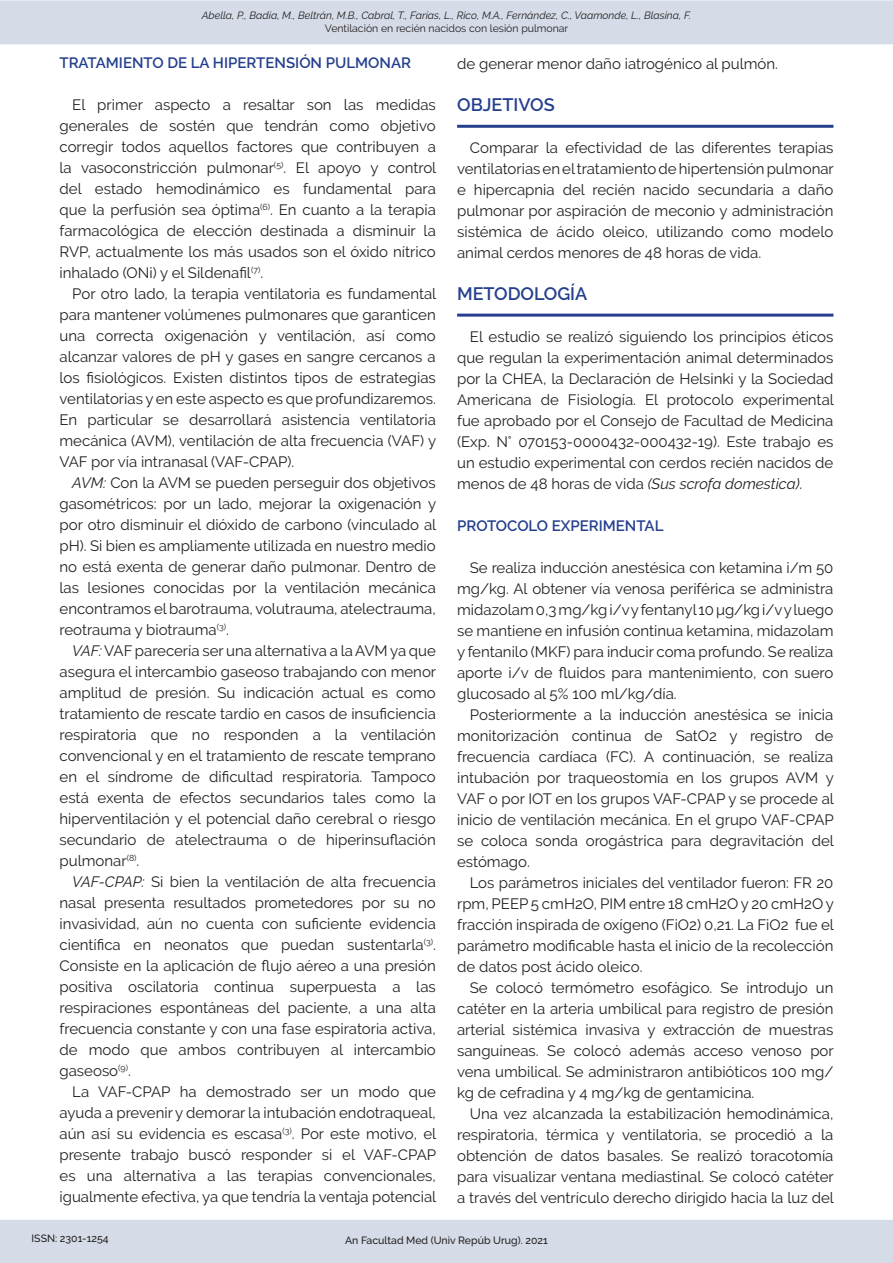
<style>
.page{position:relative;width:893px;height:1263px;background:#fff}
.page>*{position:absolute;margin:0;border:0;box-sizing:border-box;transform-origin:0 0}
.t1{font:600 18px "Raleway";color:#253f8e}
.t2{font:15px/21px "Raleway";color:#231f20;text-align:justify}
.t3{font:600 15px "Raleway";color:#253f8e}
.t4{font:italic 10.5px "Raleway";color:#231f20}
.t5{font:500 10.5px "Raleway";color:#231f20}
.t6{font:10.5px "Raleway";color:#231f20}
.s1{font-style:italic}
</style>
<div class="page">
<div style="left:0;top:1220px;width:893px;height:43px;background:#d5dce8"></div>
<div style="left:0;top:0;width:893px;height:44px;background:#d5dce8;border:2px solid #d5dce8"></div>
<svg style="left:0;top:0;width:1px;height:45px"></svg>
<hr style="left:457px;top:125px;width:376px;height:3px;background:#253f8e">
<hr style="left:457px;top:314px;width:376px;height:3px;background:#253f8e">
<p class="t4" style="left:202px;top:9px;width:491px">Abella, P., Badía, M., Beltrán, M.B., Cabral, T., Farías, L., Rico, M.A., Fernández, C., Vaamonde, L., Blasina, F.</p>
<p class="t6" style="left:325px;top:23px;width:245px">Ventilación en recién nacidos con lesión pulmonar</p>
<p class="t2" style="left:457px;top:53px;width:322px">de generar menor daño iatrogénico al pulmón.</p>
<p class="t1" style="left:457px;top:94px;width:99px">OBJETIVOS</p>
<p class="t2" style="left:457px;top:137px;width:378px;text-indent:13px">Comparar la efectividad de las diferentes terapias ventilatorias en el tratamiento de hipertensión pulmonar e hipercapnia del recién nacido secundaria a daño pulmonar por aspiración de meconio y administración sistémica de ácido oleico, utilizando como modelo animal cerdos menores de 48 horas de vida.</p>
<p class="t1" style="left:457px;top:283px;width:132px">METODOLOGÍA</p>
<p class="t2" style="left:457px;top:326px;width:378px;text-indent:13px">El estudio se realizó siguiendo los principios éticos que regulan la experimentación animal determinados por la CHEA, la Declaración de Helsinki y la Sociedad Americana de Fisiología. El protocolo experimental fue aprobado por el Consejo de Facultad de Medicina (Exp. N° 070153-0000432-000432-19). Este trabajo es un estudio experimental con cerdos recién nacidos de menos de 48 horas de vida <span class="s1">(Sus scrofa domestica)</span>.</p>
<p class="t3" style="left:457px;top:517px;width:208px">PROTOCOLO EXPERIMENTAL</p>
<p class="t2" style="left:457px;top:557px;width:378px;text-indent:13px">Se realiza inducción anestésica con ketamina i/m 50 mg/kg. Al obtener vía venosa periférica se administra midazolam 0,3 mg/kg i/v y fentanyl 10 μg/kg i/v y luego se mantiene en infusión continua ketamina, midazolam y fentanilo (MKF) para inducir coma profundo. Se realiza aporte i/v de fluidos para mantenimiento, con suero glucosado al 5% 100 ml/kg/día.</p>
<p class="t2" style="left:457px;top:704px;width:378px;text-indent:13px">Posteriormente a la inducción anestésica se inicia monitorización continua de SatO2 y registro de frecuencia cardíaca (FC). A continuación, se realiza intubación por traqueostomía en los grupos AVM y VAF o por IOT en los grupos VAF-CPAP y se procede al inicio de ventilación mecánica. En el grupo VAF-CPAP se coloca sonda orogástrica para degravitación del estómago.</p>
<p class="t2" style="left:457px;top:872px;width:378px;text-indent:13px">Los parámetros iniciales del ventilador fueron: FR 20 rpm, PEEP 5 cmH2O, PIM entre 18 cmH2O y 20 cmH2O y fracción inspirada de oxígeno (FiO2) 0,21. La FiO2 fue el parámetro modificable hasta el inicio de la recolección de datos post ácido oleico.</p>
<p class="t2" style="left:457px;top:977px;width:378px;text-indent:13px">Se colocó termómetro esofágico. Se introdujo un catéter en la arteria umbilical para registro de presión arterial sistémica invasiva y extracción de muestras sanguíneas. Se colocó además acceso venoso por vena umbilical. Se administraron antibióticos 100 mg/ kg de cefradina y 4 mg/kg de gentamicina.</p>
<p class="t2" style="left:457px;top:1103px;width:378px;text-indent:13px">Una vez alcanzada la estabilización hemodinámica, respiratoria, térmica y ventilatoria, se procedió a la obtención de datos basales. Se realizó toracotomía para visualizar ventana mediastinal. Se colocó catéter a través del ventrículo derecho dirigido hacia la luz del</p>
<p class="t3" style="left:60px;top:54px;width:353px">TRATAMIENTO DE LA HIPERTENSIÓN PULMONAR</p>
<p class="t2" style="left:60px;top:94px;width:378px;text-indent:13px">El primer aspecto a resaltar son las medidas generales de sostén que tendrán como objetivo corregir todos aquellos factores que contribuyen a la vasoconstricción pulmonar<sup>(5)</sup>. El apoyo y control del estado hemodinámico es fundamental para que la perfusión sea óptima<sup>(6)</sup>. En cuanto a la terapia farmacológica de elección destinada a disminuir la RVP, actualmente los más usados son el óxido nítrico inhalado (ONi) y el Sildenafil<sup>(7)</sup>.</p>
<p class="t2" style="left:60px;top:283px;width:378px;text-indent:13px">Por otro lado, la terapia ventilatoria es fundamental para mantener volúmenes pulmonares que garanticen una correcta oxigenación y ventilación, así como alcanzar valores de pH y gases en sangre cercanos a los fisiológicos. Existen distintos tipos de estrategias ventilatorias y en este aspecto es que profundizaremos.<br>En particular se desarrollará asistencia ventilatoria mecánica (AVM), ventilación de alta frecuencia (VAF) y VAF por vía intranasal (VAF-CPAP).</p>
<p class="t2" style="left:60px;top:472px;width:378px;text-indent:13px"><span class="s1">AVM:</span> Con la AVM se pueden perseguir dos objetivos gasométricos: por un lado, mejorar la oxigenación y por otro disminuir el dióxido de carbono (vinculado al pH). Si bien es ampliamente utilizada en nuestro medio no está exenta de generar daño pulmonar. Dentro de las lesiones conocidas por la ventilación mecánica encontramos el barotrauma, volutrauma, atelectrauma, reotrauma y biotrauma<sup>(3)</sup>.</p>
<p class="t2" style="left:60px;top:640px;width:378px;text-indent:13px"><span class="s1">VAF:</span> VAF parecería ser una alternativa a la AVM ya que asegura el intercambio gaseoso trabajando con menor amplitud de presión. Su indicación actual es como tratamiento de rescate tardío en casos de insuficiencia respiratoria que no responden a la ventilación convencional y en el tratamiento de rescate temprano en el síndrome de dificultad respiratoria. Tampoco está exenta de efectos secundarios tales como la hiperventilación y el potencial daño cerebral o riesgo secundario de atelectrauma o de hiperinsuflación pulmonar<sup>(8)</sup>.</p>
<p class="t2" style="left:60px;top:871px;width:378px;text-indent:13px"><span class="s1">VAF-CPAP:</span> Si bien la ventilación de alta frecuencia nasal presenta resultados prometedores por su no invasividad, aún no cuenta con suficiente evidencia científica en neonatos que puedan sustentarla<sup>(3)</sup>.<br>Consiste en la aplicación de flujo aéreo a una presión positiva oscilatoria continua superpuesta a las respiraciones espontáneas del paciente, a una alta frecuencia constante y con una fase espiratoria activa, de modo que ambos contribuyen al intercambio gaseoso<sup>(9)</sup>.</p>
<p class="t2" style="left:60px;top:1081px;width:378px;text-indent:13px">La VAF-CPAP ha demostrado ser un modo que ayuda a prevenir y demorar la intubación endotraqueal, aún así su evidencia es escasa<sup>(3)</sup>. Por este motivo, el presente trabajo buscó responder si el VAF-CPAP es una alternativa a las terapias convencionales, igualmente efectiva, ya que tendría la ventaja potencial</p>
<p class="t5" style="left:32px;top:1232px;width:79px">ISSN: 2301-1254</p>
<p class="t5" style="left:345px;top:1234px;width:204px">An Facultad Med (Univ Repúb Urug). 2021</p>
</div>
